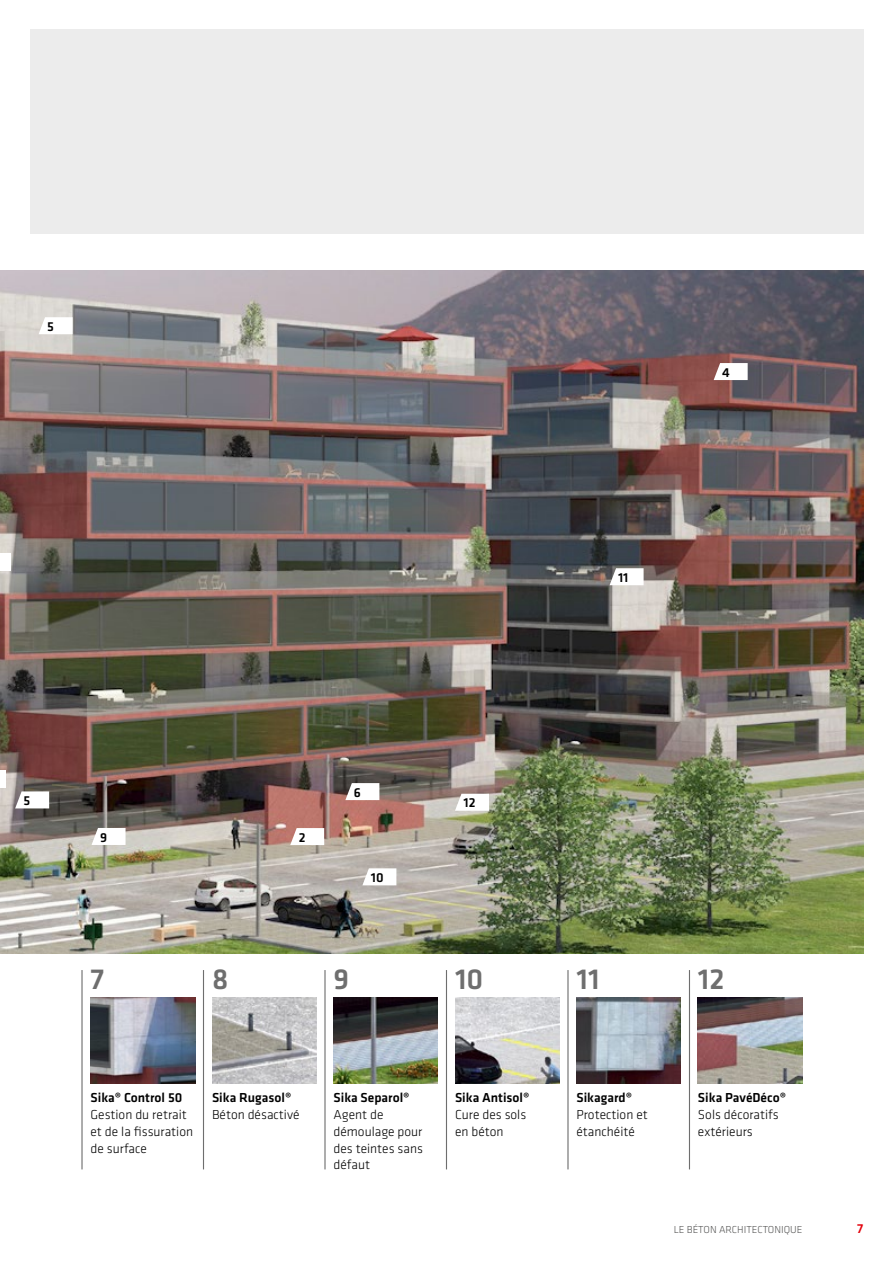
<style>
.page{position:relative;width:893px;height:1263px;background:#fff}
.page>*{position:absolute;margin:0;border:0;box-sizing:border-box;transform-origin:0 0}
.t1{font:500 30px "Klavika";color:#6e6e6e}
.t2{font:300 13.5px/17px "Klavika";color:#000}
.t3{font:500 13.5px "Klavika";color:#000}
.t4{font:500 13.5px "Klavika";color:#e3000b}
.t5{font:300 10.5px "Klavika";color:#565655}
</style>
<div class="page">
<img style="left:0;top:270px;width:863px;height:683px">
<div style="left:30px;top:30px;width:833px;height:204px;background:#ececec"></div>
<svg style="left:290px;top:828px;width:34px;height:17px"></svg>
<svg style="left:345px;top:783px;width:34px;height:17px"></svg>
<svg style="left:92px;top:828px;width:34px;height:17px"></svg>
<svg style="left:362px;top:868px;width:34px;height:17px"></svg>
<div style="left:0;top:770px;width:6px;height:17px;background:#fff"></div>
<svg style="left:15px;top:791px;width:34px;height:17px"></svg>
<div style="left:0;top:554px;width:11px;height:17px;background:#fff"></div>
<svg style="left:39px;top:317px;width:34px;height:17px"></svg>
<svg style="left:610px;top:568px;width:34px;height:17px"></svg>
<svg style="left:455px;top:794px;width:34px;height:17px"></svg>
<svg style="left:714px;top:363px;width:34px;height:17px"></svg>
<hr style="left:81px;top:970px;width:2px;height:199px;background:#6e6e6e">
<hr style="left:446px;top:970px;width:1px;height:199px;background:#6e6e6e">
<hr style="left:567px;top:970px;width:2px;height:199px;background:#6e6e6e">
<hr style="left:689px;top:970px;width:1px;height:199px;background:#6e6e6e">
<hr style="left:324px;top:970px;width:2px;height:199px;background:#6e6e6e">
<hr style="left:203px;top:970px;width:1px;height:199px;background:#6e6e6e">
<img style="left:212px;top:998px;width:104px;height:85px">
<img style="left:333px;top:998px;width:105px;height:85px">
<img style="left:455px;top:998px;width:104px;height:85px">
<img style="left:576px;top:998px;width:105px;height:85px">
<img style="left:698px;top:998px;width:104px;height:85px">
<img style="left:91px;top:998px;width:104px;height:85px">
<p class="t3" style="left:47px;top:317px;width:8px">5</p>
<p class="t3" style="left:618px;top:568px;width:12px">11</p>
<p class="t3" style="left:722px;top:363px;width:9px">4</p>
<p class="t3" style="left:24px;top:791px;width:8px">5</p>
<p class="t3" style="left:354px;top:783px;width:9px">6</p>
<p class="t3" style="left:463px;top:794px;width:13px">12</p>
<p class="t3" style="left:100px;top:828px;width:9px">9</p>
<p class="t3" style="left:299px;top:828px;width:8px">2</p>
<p class="t3" style="left:371px;top:868px;width:14px">10</p>
<h1 class="t1" style="left:91px;top:959px;width:15px">7</h1>
<h1 class="t1" style="left:212px;top:959px;width:18px">8</h1>
<h1 class="t1" style="left:333px;top:959px;width:17px">9</h1>
<h1 class="t1" style="left:455px;top:959px;width:30px">10</h1>
<h1 class="t1" style="left:576px;top:959px;width:25px">11</h1>
<h1 class="t1" style="left:698px;top:959px;width:28px">12</h1>
<p class="t3" style="left:91px;top:1088px;width:93px">Sika® Control 50</p>
<p class="t2" style="left:91px;top:1105px;width:104px">Gestion du retrait et de la fissuration de surface</p>
<p class="t3" style="left:212px;top:1088px;width:81px">Sika Rugasol®</p>
<p class="t2" style="left:212px;top:1105px;width:89px">Béton désactivé</p>
<p class="t3" style="left:333px;top:1088px;width:78px">Sika Separol®</p>
<p class="t2" style="left:333px;top:1105px;width:91px">Agent de démoulage pour des teintes sans défaut</p>
<p class="t3" style="left:455px;top:1088px;width:76px">Sika Antisol®</p>
<p class="t2" style="left:455px;top:1105px;width:73px">Cure des sols en béton</p>
<p class="t3" style="left:576px;top:1088px;width:57px">Sikagard®</p>
<p class="t2" style="left:576px;top:1105px;width:73px">Protection et étanchéité</p>
<p class="t3" style="left:698px;top:1088px;width:90px">Sika PavéDéco®</p>
<p class="t2" style="left:698px;top:1105px;width:82px">Sols décoratifs extérieurs</p>
<p class="t5" style="left:674px;top:1223px;width:130px">LE BÉTON ARCHITECTONIQUE</p>
<p class="t4" style="left:857px;top:1219px;width:8px">7</p>
</div>
